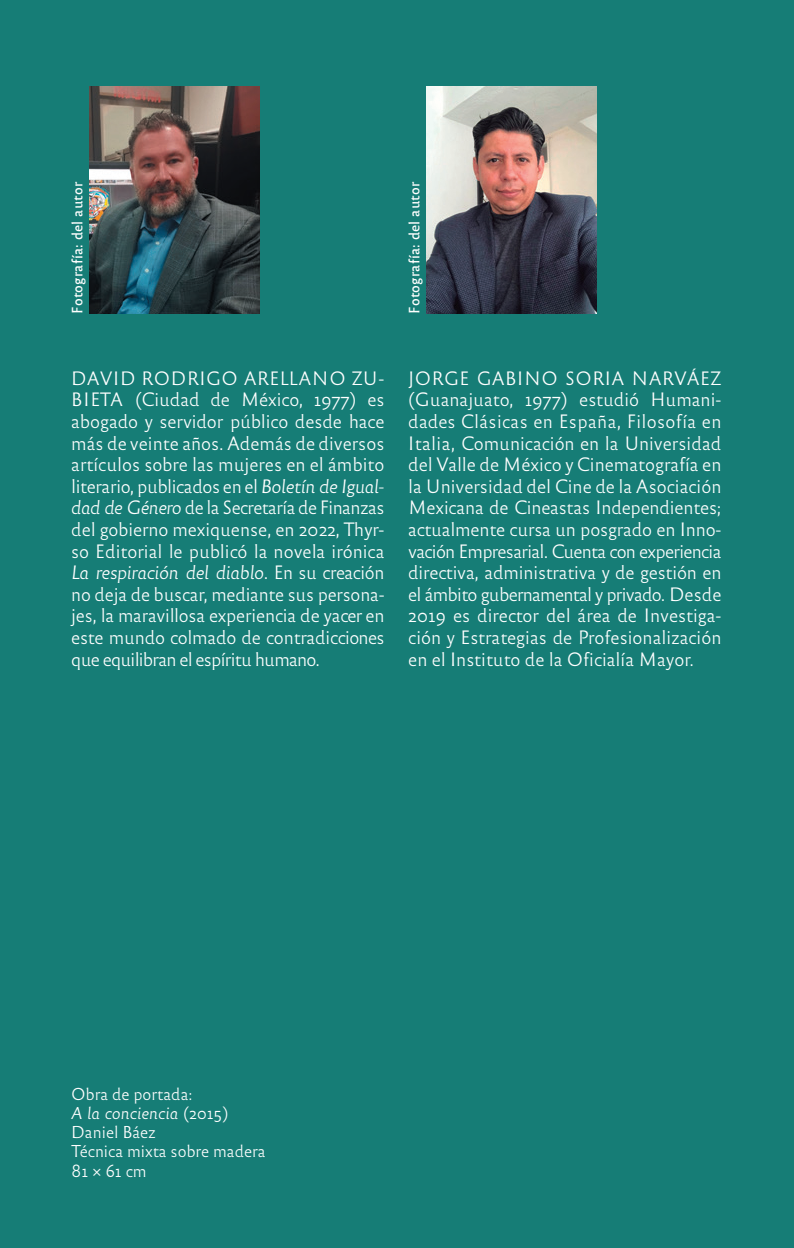
<style>
.page{position:relative;width:794px;height:1248px;background:#fff}
.page>*{position:absolute;margin:0;border:0;box-sizing:border-box;transform-origin:0 0}
.t1{font:18px/21.6px "Reforma 2018 Blanca";letter-spacing:-.01em;color:#fff;text-align:justify}
.t2{font:16px/19.2px "Reforma 2018 Blanca";color:#fff}
.t3{font:14px "Reforma 2018 Gris";letter-spacing:.02em;color:#fff}
.s1{font-family:"Reforma 2018 Blanca Italica"}
</style>
<div class="page">
<div style="left:0;top:0;width:794px;height:1247px;background:#167d76"></div>
<img style="left:90px;top:86px;width:169px;height:227px">
<img style="left:426px;top:86px;width:170px;height:227px">
<p class="t3" style="left:69px;top:313px;width:134px;rotate:-90deg">Fotografía: del autor</p>
<p class="t3" style="left:406px;top:313px;width:134px;rotate:-90deg">Fotografía: del autor</p>
<p class="t1" style="left:71px;top:367px;width:315px">DAVID RODRIGO ARELLANO ZU-BIETA (Ciudad de México, 1977) es abogado y servidor público desde hace más de veinte años. Además de diversos artículos sobre las mujeres en el ámbito literario, publicados en el <span class="s1">Boletín de Igual&shy;dad de Género</span> de la Secretaría de Finanzas del gobierno mexiquense, en 2022, Thyr&shy;so Editorial le publicó la novela irónica <span class="s1">La respiración del diablo</span>. En su creación no deja de buscar, mediante sus persona&shy;jes, la maravillosa experiencia de yacer en este mundo colmado de contradicciones que equilibran el espíritu humano.</p>
<p class="t1" style="left:408px;top:367px;width:315px">JORGE GABINO SORIA NARVÁEZ (Guanajuato, 1977) estudió Humani&shy;dades Clásicas en España, Filosofía en Italia, Comunicación en la Universidad del Valle de México y Cinematografía en la Universidad del Cine de la Asociación Mexicana de Cineastas Independientes; actualmente cursa un posgrado en Inno&shy;vación Empresarial. Cuenta con experiencia directiva, administrativa y de gestión en el ámbito gubernamental y privado. Desde 2019 es director del área de Investiga&shy;ción y Estrategias de Profesionalización en el Instituto de la Oficialía Mayor.</p>
<p class="t2" style="left:71px;top:1084px;width:196px">Obra de portada:<br><span class="s1">A la conciencia</span> (2015)<br>Daniel Báez<br>Técnica mixta sobre madera<br>81 × 61 cm</p>
</div>
